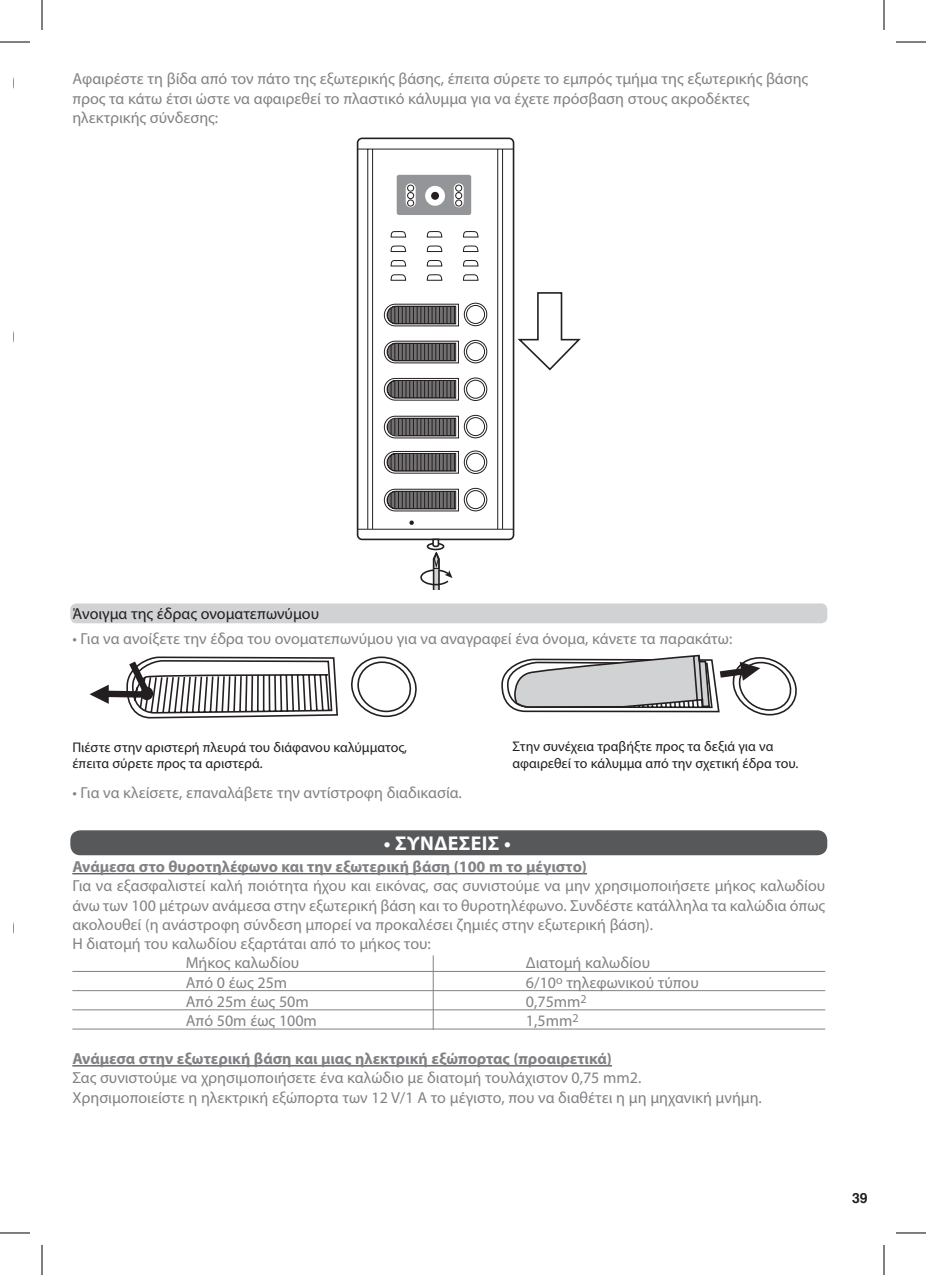
<style>
.page{position:relative;width:926px;height:1275px;background:#fff}
.page>*{position:absolute;margin:0;border:0;box-sizing:border-box;transform-origin:0 0}
.t1{font:700 20px "Myriad Pro";letter-spacing:.02em;color:#fff}
.t2{font:16px/19.2px "Myriad Pro";color:#808285}
.t3{font:700 16px "Myriad Pro";color:#808285}
.t4{font:16px "Myriad Pro";color:#231f20}
.t5{font:14px/16.8px "Myriad Pro";color:#231f20}
.t6{font:700 14px "Helvetica";color:#231f20}
</style>
<div class="page">
<div style="left:70px;top:603px;width:757px;height:20px;background:#d1d2d4;border-radius:6px"></div>
<div style="left:357px;top:138px;width:157px;height:402px;border:2px solid #231f20;border-radius:5px"></div>
<hr style="left:358px;top:149px;width:155px;height:1px;background:#231f20">
<hr style="left:358px;top:529px;width:155px;height:1px;background:#231f20">
<hr style="left:367px;top:149px;width:1px;height:380px;background:#231f20">
<hr style="left:372px;top:149px;width:1px;height:380px;background:#231f20">
<hr style="left:497px;top:149px;width:1px;height:380px;background:#231f20">
<hr style="left:502px;top:149px;width:1px;height:380px;background:#231f20">
<div style="left:397px;top:175px;width:74px;height:40px;background:#939598;border-radius:2px"></div>
<svg style="left:454px;top:183px;width:10px;height:24px"></svg>
<svg style="left:409px;top:520px;width:5px;height:5px"></svg>
<svg style="left:384px;top:185px;width:103px;height:326px"></svg>
<svg style="left:518px;top:292px;width:63px;height:79px"></svg>
<svg style="left:419px;top:538px;width:33px;height:51px"></svg>
<svg style="left:90px;top:656px;width:327px;height:62px"></svg>
<svg style="left:501px;top:654px;width:296px;height:62px"></svg>
<hr style="left:72px;top:873px;width:515px;height:1px;background:#231f20">
<hr style="left:72px;top:1065px;width:540px;height:1px;background:#231f20">
<hr style="left:72px;top:971px;width:753px;height:1px;background:#808285">
<hr style="left:72px;top:990px;width:753px;height:1px;background:#808285">
<hr style="left:72px;top:1009px;width:753px;height:1px;background:#808285">
<hr style="left:72px;top:1028px;width:753px;height:1px;background:#808285">
<hr style="left:433px;top:955px;width:1px;height:75px;background:#808285">
<div style="left:70px;top:830px;width:757px;height:25px;background:#57585a;border-radius:10px"></div>
<hr style="left:0;top:42px;width:30px;height:1px;background:#000">
<hr style="left:896px;top:42px;width:30px;height:1px;background:#000">
<hr style="left:0;top:1232px;width:30px;height:1px;background:#000">
<hr style="left:896px;top:1232px;width:30px;height:1px;background:#000">
<hr style="left:42px;top:0;width:1px;height:30px;background:#000">
<hr style="left:42px;top:1245px;width:1px;height:30px;background:#000">
<hr style="left:884px;top:0;width:1px;height:30px;background:#000">
<hr style="left:884px;top:1245px;width:1px;height:30px;background:#000">
<p class="t2" style="left:72px;top:69px;width:737px">Αφαιρέστε τη βίδα από τον πάτο της εξωτερικής βάσης, έπειτα σύρετε το εμπρός τμήμα της εξωτερικής βάσης προς τα κάτω έτσι ώστε να αφαιρεθεί το πλαστικό κάλυμμα για να έχετε πρόσβαση στους ακροδέκτες ηλεκτρικής σύνδεσης:</p>
<p class="t4" style="left:72px;top:604px;width:248px">Άνοιγμα της έδρας ονοματεπωνύμου</p>
<p class="t2" style="left:72px;top:629px;width:661px">• Για να ανοίξετε την έδρα του ονοματεπωνύμου για να αναγραφεί ένα όνομα, κάνετε τα παρακάτω:</p>
<p class="t5" style="left:72px;top:738px;width:336px">Πιέστε στην αριστερή πλευρά του διάφανου καλύμματος, έπειτα σύρετε προς τα αριστερά.</p>
<p class="t5" style="left:512px;top:737px;width:287px">Στην συνέχεια τραβήξτε προς τα δεξιά για να αφαιρεθεί το κάλυμμα από την σχετική έδρα του.</p>
<p class="t2" style="left:72px;top:782px;width:391px">• Για να κλείσετε, επαναλάβετε την αντίστροφη διαδικασία.</p>
<p class="t1" style="left:384px;top:830px;width:128px">• ΣΥΝΔΕΣΕΙΣ •</p>
<p class="t3" style="left:72px;top:856px;width:516px">Ανάμεσα στο θυροτηλέφωνο και την εξωτερική βάση (100 m το μέγιστο)</p>
<p class="t2" style="left:72px;top:876px;width:754px">Για να εξασφαλιστεί καλή ποιότητα ήχου και εικόνας, σας συνιστούμε να μην χρησιμοποιήσετε μήκος καλωδίου άνω των 100 μέτρων ανάμεσα στην εξωτερική βάση και το θυροτηλέφωνο. Συνδέστε κατάλληλα τα καλώδια όπως ακολουθεί (η ανάστροφη σύνδεση μπορεί να προκαλέσει ζημιές στην εξωτερική βάση).<br>Η διατομή του καλωδίου εξαρτάται από το μήκος του:</p>
<p class="t2" style="left:186px;top:953px;width:115px">Μήκος καλωδίου</p>
<p class="t2" style="left:526px;top:953px;width:126px">Διατομή καλωδίου</p>
<p class="t2" style="left:186px;top:972px;width:103px">Από 0 έως 25m</p>
<p class="t2" style="left:526px;top:972px;width:174px">6/10<sup>o</sup> τηλεφωνικού τύπου</p>
<p class="t2" style="left:186px;top:991px;width:124px">Από 25m έως 50m</p>
<p class="t2" style="left:526px;top:991px;width:62px">0,75mm<sup>2</sup></p>
<p class="t2" style="left:186px;top:1010px;width:133px">Από 50m έως 100m</p>
<p class="t2" style="left:526px;top:1010px;width:54px">1,5mm<sup>2</sup></p>
<p class="t3" style="left:72px;top:1048px;width:541px">Ανάμεσα στην εξωτερική βάση και μιας ηλεκτρική εξώπορτας (προαιρετικά)</p>
<p class="t2" style="left:72px;top:1068px;width:691px">Σας συνιστούμε να χρησιμοποιήσετε ένα καλώδιο με διατομή τουλάχιστον 0,75 mm2.<br>Χρησιμοποιείστε η ηλεκτρική εξώπορτα των 12 V/1 A το μέγιστο, που να διαθέτει η μη μηχανική μνήμη.</p>
<p class="t6" style="left:852px;top:1186px;width:17px">39</p>
</div>
